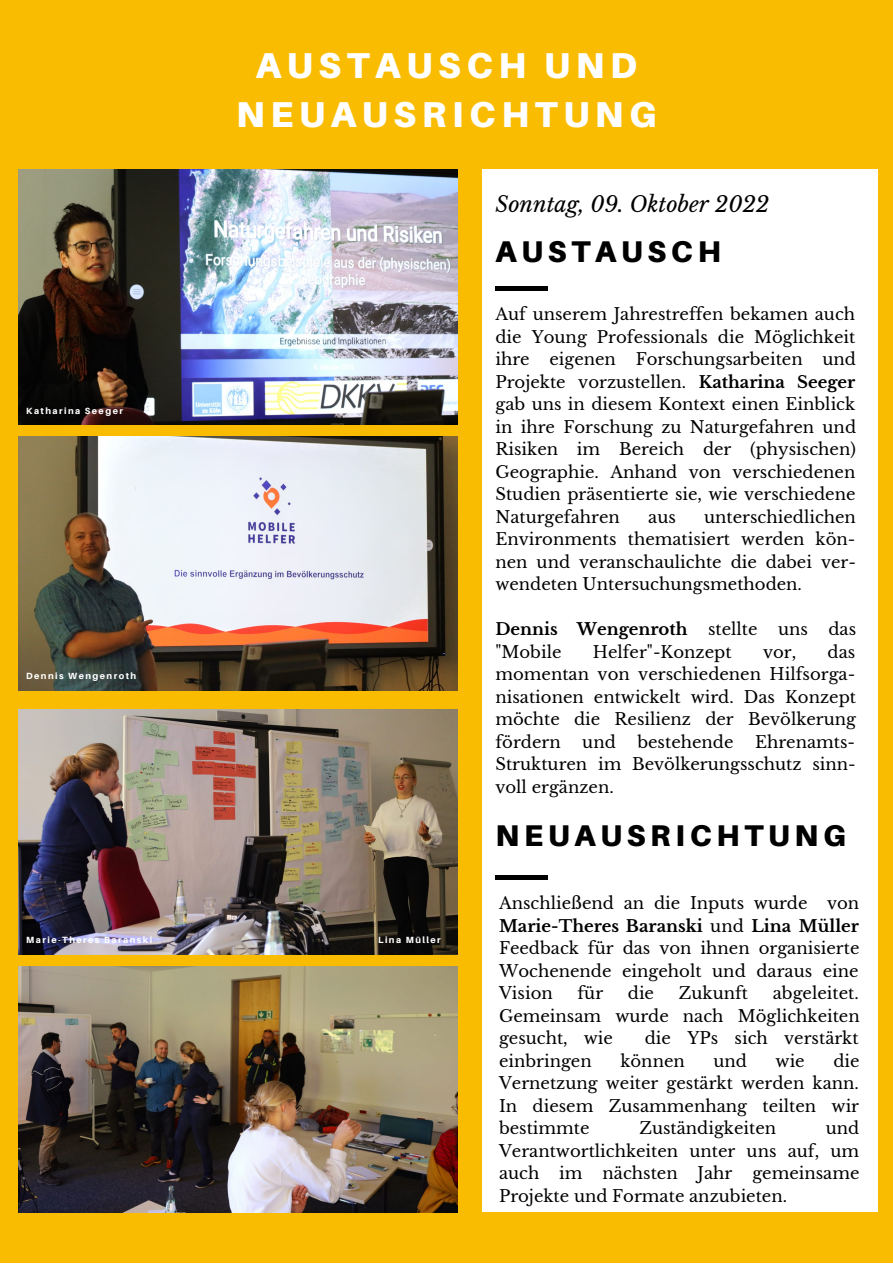
<style>
.page{position:relative;width:893px;height:1264px;background:#fff}
.page>*{position:absolute;margin:0;border:0;box-sizing:border-box;transform-origin:0 0}
.t1{font:900 36px/49.5px "Aileron";letter-spacing:.16em;color:#fff;text-align:center}
.t2{font:900 30px "Aileron";letter-spacing:.16em;color:#000}
.t3{font:italic 21.6px "Libre Baskerville";color:#000}
.t4{font:16.5px/22.5px "Libre Baskerville";color:#000;text-align:justify}
.t5{font:800 9px "Aileron";letter-spacing:.16em;color:#fff}
.s1{font-weight:700}
</style>
<div class="page">
<div style="left:0;top:0;width:892px;height:1262px;background:#fabc00"></div>
<img style="left:19px;top:436px;width:438px;height:254px">
<img style="left:19px;top:169px;width:438px;height:256px">
<div style="left:481px;top:169px;width:396px;height:1042px;background:#fff"></div>
<hr style="left:495px;top:286px;width:53px;height:4px;background:#000">
<img style="left:19px;top:709px;width:438px;height:245px">
<img style="left:19px;top:966px;width:438px;height:246px">
<hr style="left:495px;top:875px;width:53px;height:4px;background:#000">
<h1 class="t1" style="left:236px;top:40px;width:422px">AUSTAUSCH UND<br>NEUAUSRICHTUNG</h1>
<p class="t5" style="left:26px;top:405px;width:98px">Katharina Seeger</p>
<p class="t5" style="left:26px;top:670px;width:112px">Dennis Wengenroth</p>
<p class="t5" style="left:26px;top:934px;width:128px">Marie-Theres Baranski</p>
<p class="t5" style="left:378px;top:934px;width:64px">Lina Müller</p>
<h3 class="t3" style="left:495px;top:191px;width:275px">Sonntag, 09. Oktober 2022</h3>
<h2 class="t2" style="left:495px;top:233px;width:227px">AUSTAUSCH</h2>
<p class="t4" style="left:495px;top:303px;width:362px">Auf unserem Jahrestreffen bekamen auch die Young Professionals die Möglichkeit ihre eigenen Forschungsarbeiten und Projekte vorzustellen. <span class="s1">Katharina Seeger </span>gab uns in diesem Kontext einen Einblick in ihre Forschung zu Naturgefahren und Risiken im Bereich der (physischen)<br>Geographie. Anhand von verschiedenen Studien präsentierte sie, wie verschiedene Naturgefahren</p>
<p class="t4" style="left:495px;top:506px;width:362px;text-indent:209px">unterschiedlichen Environments thematisiert werden kön&shy;nen und veranschaulichte die dabei ver&shy;wendeten Untersuchungsmethoden.</p>
<p class="t4" style="left:495px;top:618px;width:362px"><span class="s1">Dennis Wengenroth</span> stellte uns das "Mobile</p>
<p class="t4" style="left:648px;top:506px;width:29px">aus</p>
<p class="t4" style="left:495px;top:640px;width:362px;text-indent:332px">das momentan von verschiedenen Hilfsorga&shy;nisationen entwickelt wird. Das Konzept möchte die Resilienz der Bevölkerung fördern</p>
<p class="t4" style="left:592px;top:640px;width:140px">Helfer"-Konzept</p>
<p class="t4" style="left:763px;top:640px;width:35px">vor,</p>
<p class="t4" style="left:495px;top:730px;width:362px;text-indent:260px">Ehrenamts-Strukturen im Bevölkerungsschutz sinn&shy;voll ergänzen.</p>
<h2 class="t2" style="left:495px;top:817px;width:352px">NEUAUSRICHTUNG</h2>
<p class="t4" style="left:582px;top:730px;width:35px">und</p>
<p class="t4" style="left:637px;top:730px;width:98px">bestehende</p>
<p class="t4" style="left:499px;top:892px;width:362px">Anschließend an die Inputs wurde von <span class="s1">Marie-Theres Baranski</span> und <span class="s1">Lina Müller </span>Feedback für das von ihnen organisierte Wochenende eingeholt und daraus eine Vision</p>
<p class="t4" style="left:499px;top:982px;width:362px;text-indent:274px">abgeleitet.<br>Gemeinsam wurde nach Möglichkeiten gesucht, wie</p>
<p class="t4" style="left:577px;top:982px;width:27px">für</p>
<p class="t4" style="left:628px;top:982px;width:28px">die</p>
<p class="t4" style="left:678px;top:982px;width:71px">Zukunft</p>
<p class="t4" style="left:644px;top:1027px;width:215px">die YPs sich verstärkt</p>
<p class="t4" style="left:499px;top:1049px;width:362px;text-indent:334px">die Vernetzung weiter gestärkt werden kann.<br>In diesem Zusammenhang teilten wir bestimmte</p>
<p class="t4" style="left:499px;top:1049px;width:94px">einbringen</p>
<p class="t4" style="left:620px;top:1049px;width:66px">können</p>
<p class="t4" style="left:713px;top:1049px;width:35px">und</p>
<p class="t4" style="left:775px;top:1049px;width:31px">wie</p>
<p class="t4" style="left:499px;top:1117px;width:362px;text-indent:327px">und Verantwortlichkeiten unter uns auf, um auch im nächsten Jahr gemeinsame Projekte und Formate anzubieten.</p>
<p class="t4" style="left:639px;top:1117px;width:138px">Zuständigkeiten</p>
</div>
